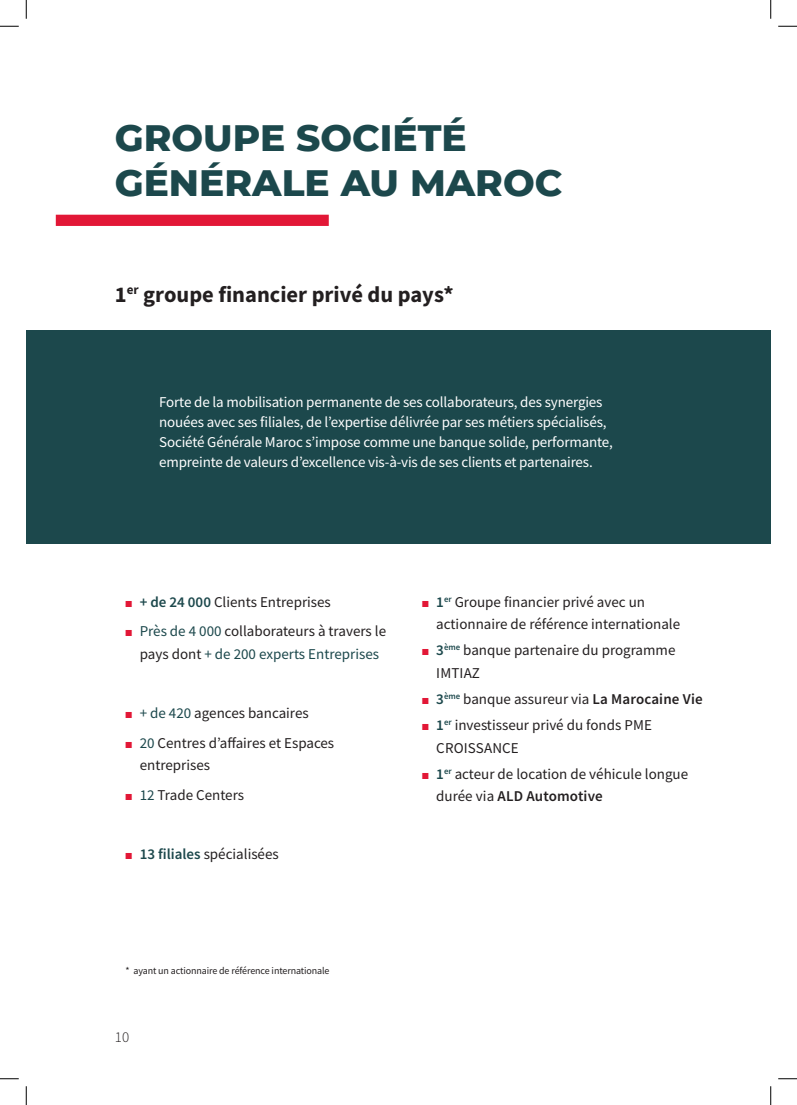
<style>
.page{position:relative;width:797px;height:1105px;background:#fff}
.page>*{position:absolute;margin:0;border:0;box-sizing:border-box;transform-origin:0 0}
.t1{font:800 37.5px/45px "Montserrat";color:#1c484c}
.t2{font:700 22.5px "Source Sans Pro";color:#231f20}
.t3{font:15px/22.5px "Source Sans Pro";color:#231f20}
.t4{font:15px/20px "Source Sans Pro";letter-spacing:-.01em;color:#fff}
.t5{font:15px/22.5px "Source Sans Pro";color:#1c484c;text-align:center}
.t6{font:300 15px "Source Sans Pro";color:#231f20}
.t7{font:10px "Source Sans Pro";letter-spacing:-.01em;color:#231f20}
.s1{color:#e21736}
.s2{font-weight:600;color:#1c484c}
.s3{color:#231f20}
.s4{color:#1c484c}
.s5{font-weight:600}
</style>
<div class="page">
<div style="left:56px;top:215px;width:273px;height:11px;background:#e21736"></div>
<div style="left:26px;top:330px;width:744px;height:214px;background:#1c484c"></div>
<svg style="left:0;top:25px;width:19px;height:2px"></svg>
<svg style="left:778px;top:25px;width:19px;height:2px"></svg>
<svg style="left:0;top:1078px;width:19px;height:1px"></svg>
<svg style="left:778px;top:1078px;width:19px;height:1px"></svg>
<svg style="left:25px;top:0;width:2px;height:19px"></svg>
<svg style="left:25px;top:1086px;width:2px;height:19px"></svg>
<svg style="left:770px;top:0;width:1px;height:19px"></svg>
<svg style="left:770px;top:1086px;width:1px;height:19px"></svg>
<p class="t1" style="left:115px;top:113px;width:449px">GROUPE SOCIÉTÉ<br>GÉNÉRALE AU MAROC</p>
<p class="t2" style="left:115px;top:279px;width:340px">1<sup>er</sup> groupe financier privé du pays*</p>
<p class="t4" style="left:159px;top:392px;width:455px">Forte de la mobilisation permanente de ses collaborateurs, des synergies nouées avec ses filiales, de l’expertise délivrée par ses métiers spécialisés, Société Générale Maroc s’impose comme une banque solide, performante, empreinte de valeurs d’excellence vis-à-vis de ses clients et partenaires.</p>
<p class="t3" style="left:125px;top:590px;width:207px"><span class="s1">■</span> <span class="s2">+ de 24 000</span> Clients Entreprises</p>
<p class="t5" style="left:125px;top:620px;width:262px"><span class="s1">■</span> Près de 4 000 <span class="s3">collaborateurs à travers le pays dont</span> + de 200 experts Entreprises</p>
<p class="t3" style="left:125px;top:702px;width:185px"><span class="s1">■</span> <span class="s4">+ de 420</span> agences bancaires</p>
<p class="t3" style="left:140px;top:731px;width:196px;text-indent:-14px"><span class="s1">■</span> <span class="s4">20</span> Centres d’affaires et Espaces entreprises</p>
<p class="t3" style="left:125px;top:783px;width:120px"><span class="s1">■</span> <span class="s4">12</span> Trade Centers</p>
<p class="t3" style="left:125px;top:843px;width:155px"><span class="s1">■</span> <span class="s2">13 filiales</span> spécialisées</p>
<p class="t3" style="left:436px;top:590px;width:245px;text-indent:-14px"><span class="s1">■</span> <span class="s2">1</span><sup>er</sup> Groupe financier privé avec un actionnaire de référence internationale</p>
<p class="t3" style="left:436px;top:639px;width:241px;text-indent:-14px"><span class="s1">■</span> <span class="s2">3</span><sup>ème</sup> banque partenaire du programme<br>IMTIAZ</p>
<p class="t3" style="left:422px;top:688px;width:282px"><span class="s1">■</span> <span class="s2">3</span><sup>ème</sup> banque assureur via <span class="s5">La Marocaine Vie</span></p>
<p class="t3" style="left:436px;top:714px;width:217px;text-indent:-14px"><span class="s1">■</span> <span class="s2">1</span><sup>er</sup> investisseur privé du fonds PME<br>CROISSANCE</p>
<p class="t3" style="left:436px;top:762px;width:253px;text-indent:-14px"><span class="s1">■</span> <span class="s2">1</span><sup>er</sup> acteur de location de véhicule longue durée via <span class="s5">ALD Automotive</span></p>
<p class="t7" style="left:125px;top:964px;width:205px">* ayant un actionnaire de référence internationale</p>
<p class="t6" style="left:115px;top:1027px;width:16px">10</p>
</div>
